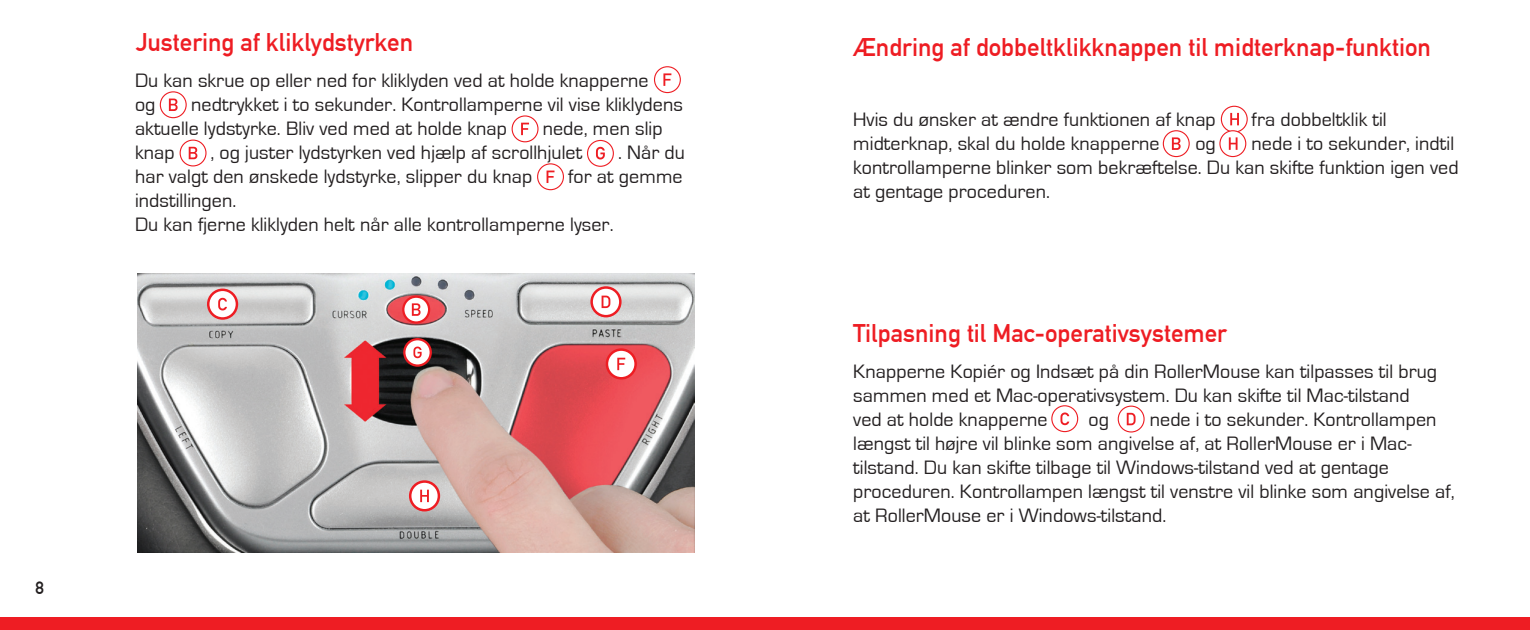
<style>
.page{position:relative;width:1530px;height:630px;background:#fff}
.page>*{position:absolute;margin:0;border:0;box-sizing:border-box;transform-origin:0 0}
.t1{font:25px "DIN1451 Com Mittelschrift";color:#ee1d23}
.t2{font:20px/24px "Eurostile";letter-spacing:.005em;color:#231f20}
.t3{font:17.5px "DIN1451 Com Mittelschrift";color:#231f20}
</style>
<div class="page">
<div style="left:0;top:618px;width:1530px;height:12px;background:#ee1d23"></div>
<div style="left:654px;top:66px;width:27px;height:27px;border:1px solid #ee1d23;border-radius:50%"></div>
<svg style="left:663px;top:73px;width:8px;height:13px"></svg>
<div style="left:587px;top:140px;width:27px;height:27px;border:1px solid #ee1d23;border-radius:50%"></div>
<svg style="left:596px;top:147px;width:9px;height:12px"></svg>
<div style="left:1221px;top:106px;width:27px;height:27px;border:1px solid #ee1d23;border-radius:50%"></div>
<svg style="left:1230px;top:113px;width:9px;height:12px"></svg>
<svg style="left:1052px;top:406px;width:26px;height:26px"></svg>
<div style="left:1051px;top:405px;width:27px;height:27px;border:1px solid #ee1d23;border-radius:50%"></div>
<svg style="left:1060px;top:413px;width:9px;height:12px"></svg>
<svg style="left:1118px;top:406px;width:26px;height:26px"></svg>
<div style="left:1118px;top:406px;width:27px;height:27px;border:1px solid #ee1d23;border-radius:50%"></div>
<svg style="left:1127px;top:413px;width:9px;height:12px"></svg>
<img style="left:137px;top:274px;width:557px;height:278px">
<svg style="left:403px;top:297px;width:26px;height:26px"></svg>
<div style="left:402px;top:296px;width:28px;height:28px;border:2px solid #ee1d23;border-radius:50%"></div>
<svg style="left:412px;top:303px;width:9px;height:13px"></svg>
<svg style="left:607px;top:350px;width:29px;height:28px"></svg>
<div style="left:606px;top:348px;width:31px;height:32px;border:2px solid #ee1d23;border-radius:50%"></div>
<svg style="left:617px;top:358px;width:8px;height:12px"></svg>
<svg style="left:410px;top:482px;width:29px;height:28px"></svg>
<div style="left:409px;top:480px;width:31px;height:31px;border:2px solid #ee1d23;border-radius:50%"></div>
<svg style="left:420px;top:490px;width:9px;height:12px"></svg>
<svg style="left:208px;top:290px;width:29px;height:28px"></svg>
<div style="left:207px;top:289px;width:31px;height:31px;border:2px solid #ee1d23;border-radius:50%"></div>
<svg style="left:218px;top:298px;width:9px;height:12px"></svg>
<svg style="left:592px;top:288px;width:28px;height:28px"></svg>
<div style="left:590px;top:286px;width:32px;height:31px;border:2px solid #ee1d23;border-radius:50%"></div>
<svg style="left:602px;top:296px;width:8px;height:12px"></svg>
<svg style="left:160px;top:92px;width:26px;height:26px"></svg>
<div style="left:160px;top:91px;width:27px;height:27px;border:1px solid #ee1d23;border-radius:50%"></div>
<svg style="left:169px;top:99px;width:9px;height:12px"></svg>
<svg style="left:180px;top:140px;width:26px;height:26px"></svg>
<div style="left:180px;top:140px;width:27px;height:26px;border:1px solid #ee1d23;border-radius:50%"></div>
<svg style="left:189px;top:147px;width:8px;height:12px"></svg>
<svg style="left:538px;top:164px;width:25px;height:26px"></svg>
<div style="left:537px;top:163px;width:27px;height:27px;border:1px solid #ee1d23;border-radius:50%"></div>
<svg style="left:547px;top:171px;width:8px;height:12px"></svg>
<svg style="left:512px;top:116px;width:26px;height:26px"></svg>
<div style="left:512px;top:115px;width:27px;height:27px;border:1px solid #ee1d23;border-radius:50%"></div>
<svg style="left:521px;top:123px;width:8px;height:12px"></svg>
<svg style="left:1163px;top:131px;width:26px;height:26px"></svg>
<div style="left:1163px;top:130px;width:27px;height:27px;border:1px solid #ee1d23;border-radius:50%"></div>
<svg style="left:1172px;top:137px;width:9px;height:13px"></svg>
<svg style="left:1220px;top:131px;width:26px;height:26px"></svg>
<div style="left:1219px;top:130px;width:27px;height:27px;border:1px solid #ee1d23;border-radius:50%"></div>
<svg style="left:1229px;top:137px;width:9px;height:13px"></svg>
<svg style="left:404px;top:339px;width:27px;height:27px"></svg>
<div style="left:403px;top:338px;width:29px;height:29px;border:2px solid #ee1d23;border-radius:50%"></div>
<svg style="left:413px;top:347px;width:9px;height:11px"></svg>
<p class="t1" style="left:136px;top:28px;width:279px">Justering af kliklydstyrken</p>
<p class="t2" style="left:135px;top:69px;width:515px">Du kan skrue op eller ned for kliklyden ved at holde knapperne og</p>
<p class="t2" style="left:135px;top:93px;width:549px;text-indent:56px">nedtrykket i to sekunder. Kontrollamperne vil vise kliklydens aktuelle lydstyrke. Bliv ved med at holde knap</p>
<p class="t2" style="left:543px;top:117px;width:121px">nede, men slip</p>
<p class="t2" style="left:135px;top:141px;width:41px">knap</p>
<p class="t2" style="left:210px;top:141px;width:373px">, og juster lydstyrken ved hjælp af scrollhjulet</p>
<p class="t2" style="left:618px;top:141px;width:69px">. Når du</p>
<p class="t2" style="left:135px;top:165px;width:399px">har valgt den ønskede lydstyrke, slipper du knap</p>
<p class="t2" style="left:568px;top:165px;width:116px">for at gemme</p>
<p class="t2" style="left:135px;top:189px;width:103px">indstillingen.</p>
<p class="t2" style="left:135px;top:213px;width:480px">Du kan fjerne kliklyden helt når alle kontrollamperne lyser.</p>
<p class="t3" style="left:36px;top:578px;width:10px">8</p>
<p class="t1" style="left:853px;top:33px;width:579px">Ændring af dobbeltklikknappen til midterknap-funktion</p>
<p class="t2" style="left:853px;top:108px;width:364px">Hvis du ønsker at ændre funktionen af knap</p>
<p class="t2" style="left:1252px;top:108px;width:137px">fra dobbeltklik til</p>
<p class="t2" style="left:853px;top:132px;width:308px">midterknap, skal du holde knapperne</p>
<p class="t2" style="left:1195px;top:132px;width:22px">og</p>
<p class="t2" style="left:853px;top:132px;width:607px;text-indent:398px">nede i to sekunder, indtil kontrollamperne blinker som bekræftelse. Du kan skifte funktion igen ved at gentage proceduren.</p>
<p class="t1" style="left:853px;top:318px;width:375px">Tilpasning til Mac-operativsystemer</p>
<p class="t2" style="left:853px;top:360px;width:585px">Knapperne Kopiér og Indsæt på din RollerMouse kan tilpasses til brug sammen med et Mac-operativsystem. Du kan skifte til Mac-tilstand ved at holde knapperne</p>
<p class="t2" style="left:853px;top:408px;width:603px;text-indent:297px">nede i to sekunder. Kontrollampen længst til højre vil blinke som angivelse af, at RollerMouse er i Mac&shy;tilstand. Du kan skifte tilbage til Windows-tilstand ved at gentage proceduren. Kontrollampen længst til venstre vil blinke som angivelse af, at RollerMouse er i Windows-tilstand.</p>
<p class="t2" style="left:1088px;top:408px;width:22px">og</p>
</div>
